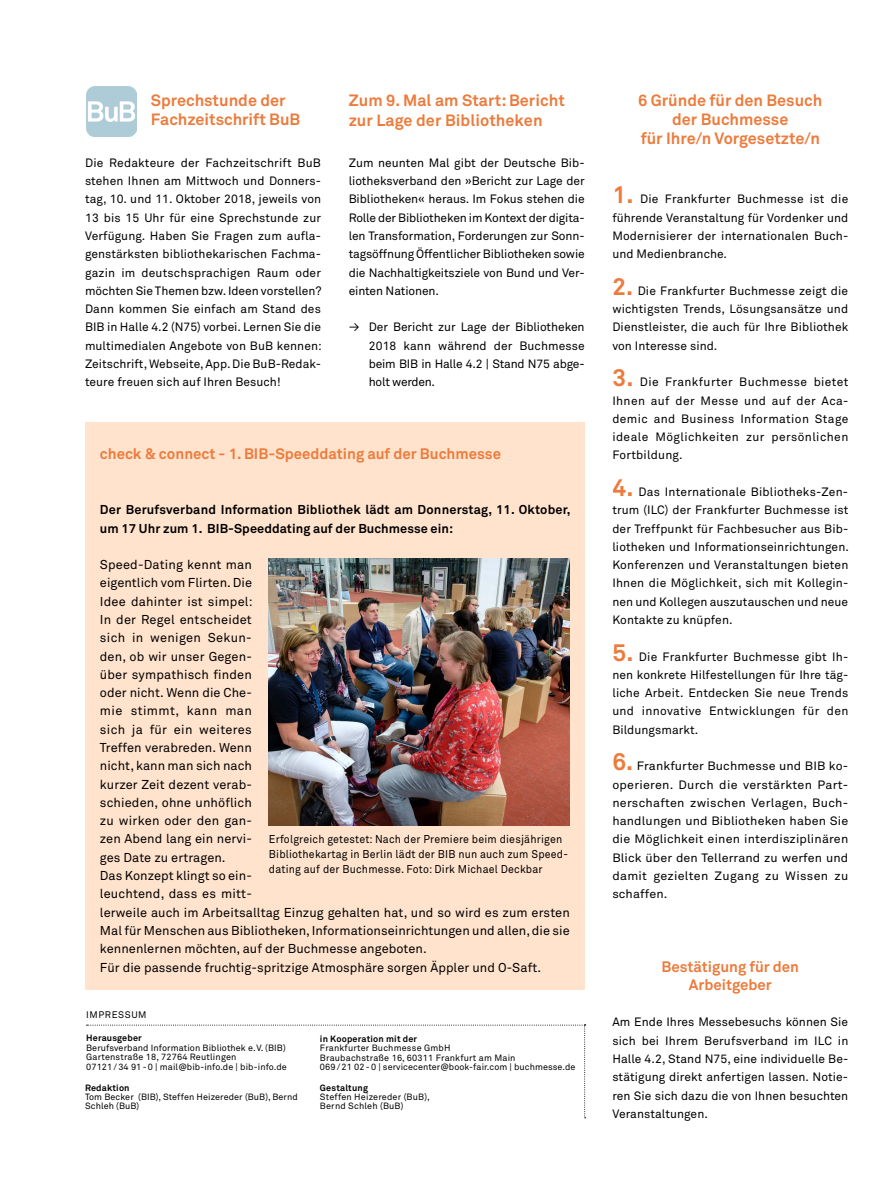
<style>
.page{position:relative;width:893px;height:1191px;background:#fff}
.page>*{position:absolute;margin:0;border:0;box-sizing:border-box;transform-origin:0 0}
.t1{font:700 16.2px/18.9px "Akkurat Pro";color:#ec7b3c}
.t2{font:700 15px/18.3px "Akkurat Pro";color:#ec7b3c;text-align:center}
.t3{font:12.75px/18.3px "Akkurat Pro";letter-spacing:.005em;color:#000}
.t4{font:700 12.75px/18.3px "Akkurat Pro";letter-spacing:.015em;color:#000}
.t5{font:12px/18.3px "Akkurat Pro";letter-spacing:.005em;color:#000;text-align:justify}
.t6{font:12px/18.3px "Akkurat Pro";letter-spacing:.005em;color:#000;text-align:justify;scale:1.04 1}
.t7{font:11.25px/15px "Akkurat Pro";letter-spacing:.02em;color:#000;scale:.94 1}
.t8{font:9.45px "Akkurat Pro";letter-spacing:.06em;color:#000}
.t9{font:9px/9.4px "Akkurat Pro";letter-spacing:.01em;color:#000}
.t10{font:700 9px "Akkurat Pro";letter-spacing:.02em;color:#000}
.s1{font-size:12.75px}
.s2{font-weight:700;font-size:24px;color:#ec7b3c}
</style>
<div class="page">
<svg style="left:87px;top:1024px;width:499px;height:94px"></svg>
<img style="left:87px;top:87px;width:50px;height:50px">
<div style="left:85px;top:423px;width:500px;height:566px;background:#ffe3cd"></div>
<img style="left:269px;top:558px;width:301px;height:267px">
<h1 class="t1" style="left:151px;top:91px;width:151px">Sprechstunde der<br>Fachzeitschrift BuB</h1>
<p class="t5" style="left:85px;top:153px;width:238px">Die Redakteure der Fachzeitschrift BuB stehen Ihnen am Mittwoch und Donners&shy;tag, 10. und 11. Oktober 2018, jeweils von 13 bis 15 Uhr für eine Sprechstunde zur Verfügung. Haben Sie Fragen zum aufla&shy;genstärksten bibliothekarischen Fachma&shy;gazin im deutschsprachigen Raum oder möchten Sie Themen bzw. Ideen vorstellen?<br>Dann kommen Sie einfach am Stand des BIB in Halle 4.2 (N75) vorbei. Lernen Sie die multimedialen Angebote von BuB kennen:<br>Zeitschrift, Webseite, App. Die BuB-Redak&shy;teure freuen sich auf Ihren Besuch!</p>
<h1 class="t1" style="left:349px;top:91px;width:218px;line-height:19.5px">Zum 9. Mal am Start: Bericht zur Lage der Bibliotheken</h1>
<p class="t5" style="left:349px;top:153px;width:238px">Zum neunten Mal gibt der Deutsche Bib&shy;liotheksverband den »Bericht zur Lage der Bibliotheken« heraus. Im Fokus stehen die Rolle der Bibliotheken im Kontext der digita&shy;len Transformation, Forderungen zur Sonn&shy;tagsöffnung Öffentlicher Bibliotheken sowie die Nachhaltigkeitsziele von Bund und Ver&shy;einten Nationen.</p>
<p class="t5" style="left:369px;top:318px;width:217px;text-indent:-20px"><span class="s1">→</span> Der Bericht zur Lage der Bibliotheken 2018 kann während der Buchmesse beim BIB in Halle 4.2 | Stand N75 abge&shy;holt werden.</p>
<p class="t2" style="left:100px;top:445px;width:403px">check &amp; connect - 1. BIB-Speeddating auf der Buchmesse</p>
<p class="t4" style="left:100px;top:500px;width:472px">Der Berufsverband Information Bibliothek lädt am Donnerstag, 11. Oktober, um 17 Uhr zum 1. BIB-Speeddating auf der Buchmesse ein:</p>
<p class="t3" style="left:100px;top:555px;width:471px">Speed-Dating kennt man<br>eigentlich vom Flirten. Die<br>Idee dahinter ist simpel:<br>In der Regel entscheidet<br>sich in wenigen Sekun-<br>den, ob wir unser Gegen-<br>über sympathisch finden<br>oder nicht. Wenn die Che-<br>mie stimmt, kann man<br>sich ja für ein weiteres<br>Treffen verabreden. Wenn<br>nicht, kann man sich nach<br>kurzer Zeit dezent verab-<br>schieden, ohne unhöflich<br>zu wirken oder den gan-<br>zen Abend lang ein nervi-<br>ges Date zu ertragen.<br>Das Konzept klingt so ein-<br>leuchtend, dass es mitt-<br>lerweile auch im Arbeitsalltag Einzug gehalten hat, und so wird es zum ersten<br>Mal für Menschen aus Bibliotheken, Informationseinrichtungen und allen, die sie kennenlernen möchten, auf der Buchmesse angeboten.<br>Für die passende fruchtig-spritzige Atmosphäre sorgen Äppler und O-Saft.</p>
<p class="t7" style="left:269px;top:832px;width:320px">Erfolgreich getestet: Nach der Premiere beim diesjährigen<br>Bibliothekartag in Berlin lädt der BIB nun auch zum Speed&shy;dating auf der Buchmesse. Foto: Dirk Michael Deckbar</p>
<p class="t8" style="left:86px;top:1009px;width:62px">IMPRESSUM</p>
<p class="t10" style="left:86px;top:1032px;width:57px">Herausgeber</p>
<p class="t9" style="left:86px;top:1042px;width:202px">Berufsverband Information Bibliothek e.V. (BIB)<br>Gartenstraße 18, 72764 Reutlingen<br>07121 / 34 91 - 0 | mail@bib-info.de | bib-info.de</p>
<p class="t10" style="left:85px;top:1081px;width:46px">Redaktion</p>
<p class="t9" style="left:85px;top:1092px;width:214px">Tom Becker (BIB), Steffen Heizereder (BuB), Bernd<br>Schleh (BuB)</p>
<p class="t10" style="left:320px;top:1033px;width:99px">in Kooperation mit der</p>
<p class="t9" style="left:320px;top:1043px;width:257px">Frankfurter Buchmesse GmbH<br>Braubachstraße 16, 60311 Frankfurt am Main<br>069/21 02-0 | servicecenter@book-fair.com | buchmesse.de</p>
<p class="t10" style="left:320px;top:1081px;width:49px">Gestaltung</p>
<p class="t9" style="left:320px;top:1092px;width:111px">Steffen Heizereder (BuB),<br>Bernd Schleh (BuB)</p>
<h1 class="t1" style="left:638px;top:91px;width:186px;text-align:center">6 Gründe für den Besuch der Buchmesse<br>für Ihre/n Vorgesetzte/n</h1>
<p class="t5" style="left:612px;top:190px;width:237px"><span class="s2">1.</span> Die Frankfurter Buchmesse ist die führende Veranstaltung für Vordenker und Modernisierer der internationalen Buch&shy;und Medienbranche.</p>
<p class="t5" style="left:612px;top:281px;width:238px"><span class="s2">2.</span> Die Frankfurter Buchmesse zeigt die wichtigsten Trends, Lösungsansätze und Dienstleister, die auch für Ihre Bibliothek von Interesse sind.</p>
<p class="t5" style="left:612px;top:373px;width:238px"><span class="s2">3.</span> Die Frankfurter Buchmesse bietet Ihnen auf der Messe und auf der Aca&shy;demic and Business Information Stage ideale Möglichkeiten zur persönlichen Fortbildung.</p>
<p class="t5" style="left:612px;top:482px;width:238px"><span class="s2">4.</span> Das Internationale Bibliotheks-Zen&shy;trum (ILC) der Frankfurter Buchmesse ist der Treffpunkt für Fachbesucher aus Bib&shy;liotheken und Informationseinrichtungen.<br>Konferenzen und Veranstaltungen bieten Ihnen die Möglichkeit, sich mit Kollegin&shy;nen und Kollegen auszutauschen und neue Kontakte zu knüpfen.</p>
<p class="t5" style="left:612px;top:647px;width:238px"><span class="s2">5.</span> Die Frankfurter Buchmesse gibt Ih&shy;nen konkrete Hilfestellungen für Ihre täg&shy;liche Arbeit. Entdecken Sie neue Trends und innovative Entwicklungen für den Bildungsmarkt.</p>
<p class="t6" style="left:612px;top:757px;width:228px"><span class="s2">6.</span> Frankfurter Buchmesse und BIB ko&shy;operieren. Durch die verstärkten Part&shy;nerschaften zwischen Verlagen, Buch&shy;handlungen und Bibliotheken haben Sie die Möglichkeit einen interdisziplinären Blick über den Tellerrand zu werfen und damit gezielten Zugang zu Wissen zu schaffen.</p>
<p class="t2" style="left:661px;top:957px;width:139px">Bestätigung für den<br>Arbeitgeber</p>
<p class="t5" style="left:612px;top:1013px;width:238px">Am Ende Ihres Messebesuchs können Sie sich bei Ihrem Berufsverband im ILC in Halle 4.2, Stand N75, eine individuelle Be&shy;stätigung direkt anfertigen lassen. Notie&shy;ren Sie sich dazu die von Ihnen besuchten Veranstaltungen.</p>
</div>
